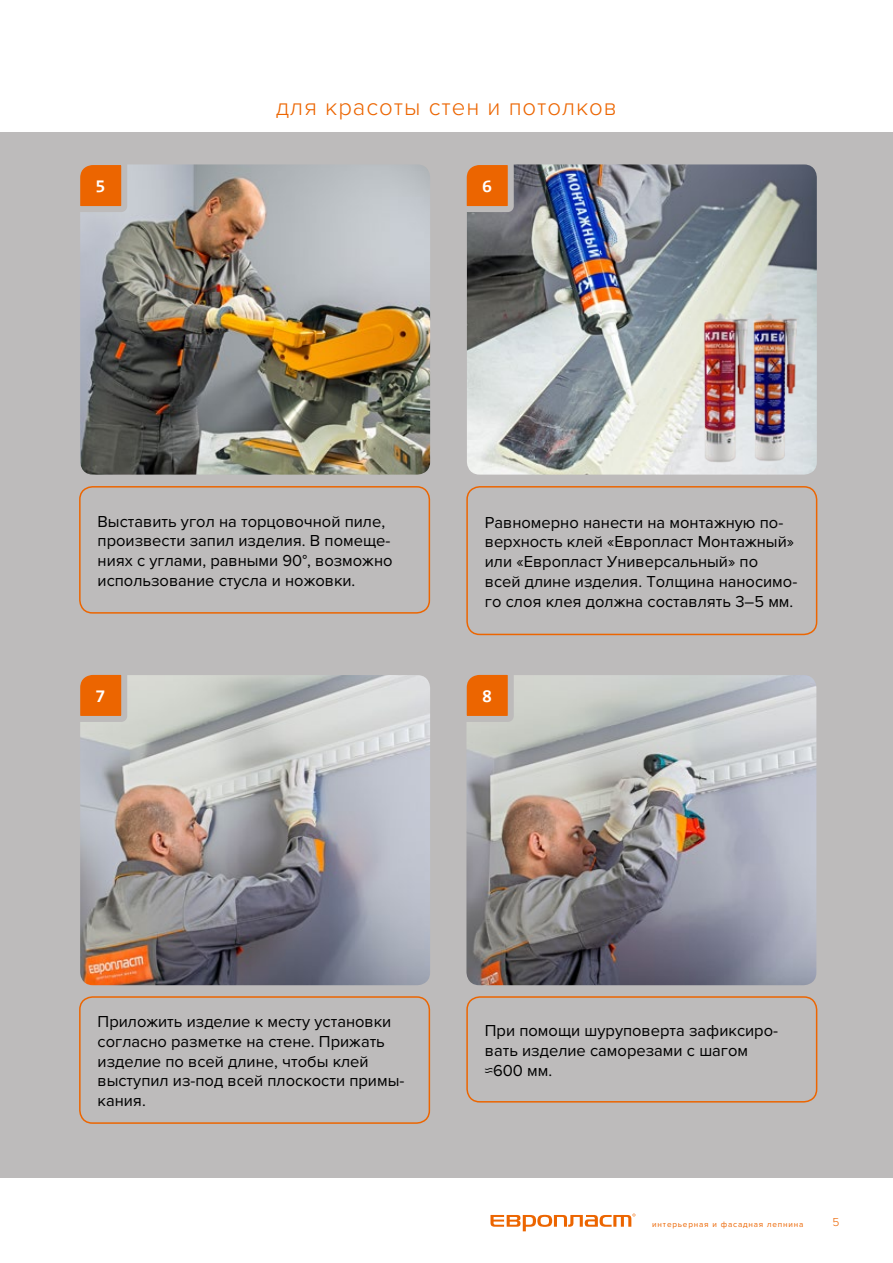
<style>
.page{position:relative;width:893px;height:1263px;background:#fff}
.page>*{position:absolute;margin:0;border:0;box-sizing:border-box;transform-origin:0 0}
.t1{font:300 24px "Proxima Nova";letter-spacing:.04em;color:#ec6500}
.t2{font:700 18px "Consolas";color:#fff}
.t3{font:16.5px/19.8px "Proxima Nova";color:#000}
.t4{font:300 12px "Proxima Nova";color:#ec6500}
.t5{font:8.1px "Proxima Nova";letter-spacing:.1em;color:#ec6500}
</style>
<div class="page">
<div style="left:0;top:132px;width:893px;height:1045px;background:#bdbbbb"></div>
<img style="left:80px;top:164px;width:350px;height:311px">
<img style="left:467px;top:164px;width:350px;height:311px">
<img style="left:80px;top:675px;width:350px;height:310px">
<img style="left:466px;top:675px;width:350px;height:310px">
<img style="left:696px;top:307px;width:55px;height:158px">
<img style="left:747px;top:310px;width:52px;height:156px">
<svg style="left:80px;top:164px;width:50px;height:51px"></svg>
<svg style="left:80px;top:674px;width:50px;height:51px"></svg>
<svg style="left:466px;top:164px;width:51px;height:51px"></svg>
<svg style="left:466px;top:674px;width:51px;height:51px"></svg>
<div style="left:79px;top:486px;width:351px;height:128px;border:2px solid #ec6500;border-radius:13px"></div>
<div style="left:79px;top:996px;width:351px;height:128px;border:2px solid #ec6500;border-radius:13px"></div>
<div style="left:466px;top:486px;width:351px;height:149px;border:2px solid #ec6500;border-radius:13px"></div>
<div style="left:466px;top:996px;width:351px;height:106px;border:2px solid #ec6500;border-radius:13px"></div>
<svg style="left:490px;top:1213px;width:145px;height:18px"></svg>
<p class="t2" style="left:95px;top:175px;width:11px">5</p>
<h1 class="t1" style="left:276px;top:93px;width:342px">для красоты стен и потолков</h1>
<p class="t2" style="left:482px;top:175px;width:11px">6</p>
<p class="t3" style="left:98px;top:511px;width:296px">Выставить угол на торцовочной пиле, произвести запил изделия. В помеще&shy;ниях с углами, равными 90°, возможно использование стусла и ножовки.</p>
<p class="t2" style="left:95px;top:685px;width:11px">7</p>
<p class="t3" style="left:485px;top:512px;width:314px">Равномерно нанести на монтажную по&shy;верхность клей «Европласт Монтажный» или «Европласт Универсальный» по всей длине изделия. Толщина наносимо&shy;го слоя клея должна составлять 3–5 мм.</p>
<p class="t2" style="left:482px;top:685px;width:11px">8</p>
<p class="t3" style="left:98px;top:1012px;width:308px">Приложить изделие к месту установки согласно разметке на стене. Прижать изделие по всей длине, чтобы клей выступил из-под всей плоскости примы&shy;кания.</p>
<p class="t3" style="left:485px;top:1021px;width:295px">При помощи шуруповерта зафиксиро&shy;вать изделие саморезами с шагом ≈600 мм.</p>
<p class="t5" style="left:652px;top:1220px;width:153px">интерьерная и фасадная лепнина</p>
<p class="t4" style="left:832px;top:1215px;width:8px">5</p>
</div>
